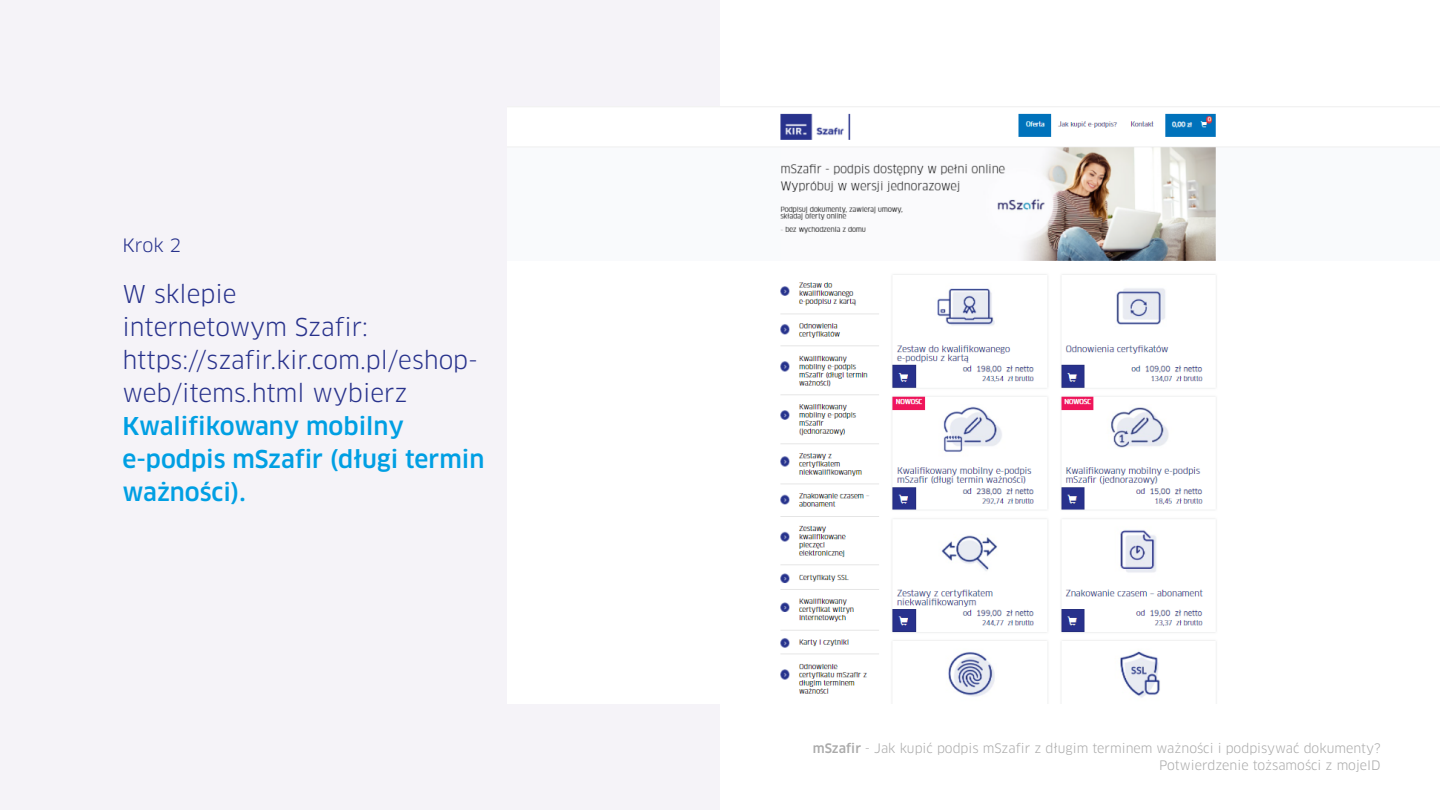
<style>
.page{position:relative;width:1440px;height:810px;background:#fff}
.page>*{position:absolute;margin:0;border:0;box-sizing:border-box;transform-origin:0 0}
.t1{font:24px/33px "Clan Pro";color:#28328c}
.t2{font:500 24px/33px "Clan Pro";color:#009fe3}
.t3{font:18px "Clan Pro";color:#28328c}
.t4{font:12.75px/16.5px "Clan Pro";color:#aaa;text-align:right}
.s1{font-weight:500}
</style>
<div class="page">
<div style="left:0;top:0;width:720px;height:810px;background:#f5f3f8"></div>
<img style="left:508px;top:108px;width:932px;height:595px">
<h2 class="t3" style="left:122px;top:235px;width:60px">Krok 2</h2>
<h1 class="t1" style="left:122px;top:278px;width:357px">W sklepie<br>internetowym Szafir: https://szafir.kir.com.pl/eshop&shy;web/items.html wybierz</h1>
<h1 class="t2" style="left:122px;top:410px;width:363px">Kwalifikowany mobilny e-podpis mSzafir (długi termin ważności).</h1>
<p class="t4" style="left:813px;top:740px;width:569px"><span class="s1">mSzafir</span> - Jak kupić podpis mSzafir z długim terminem ważności i podpisywać dokumenty?<br>Potwierdzenie tożsamości z mojeID</p>
</div>
